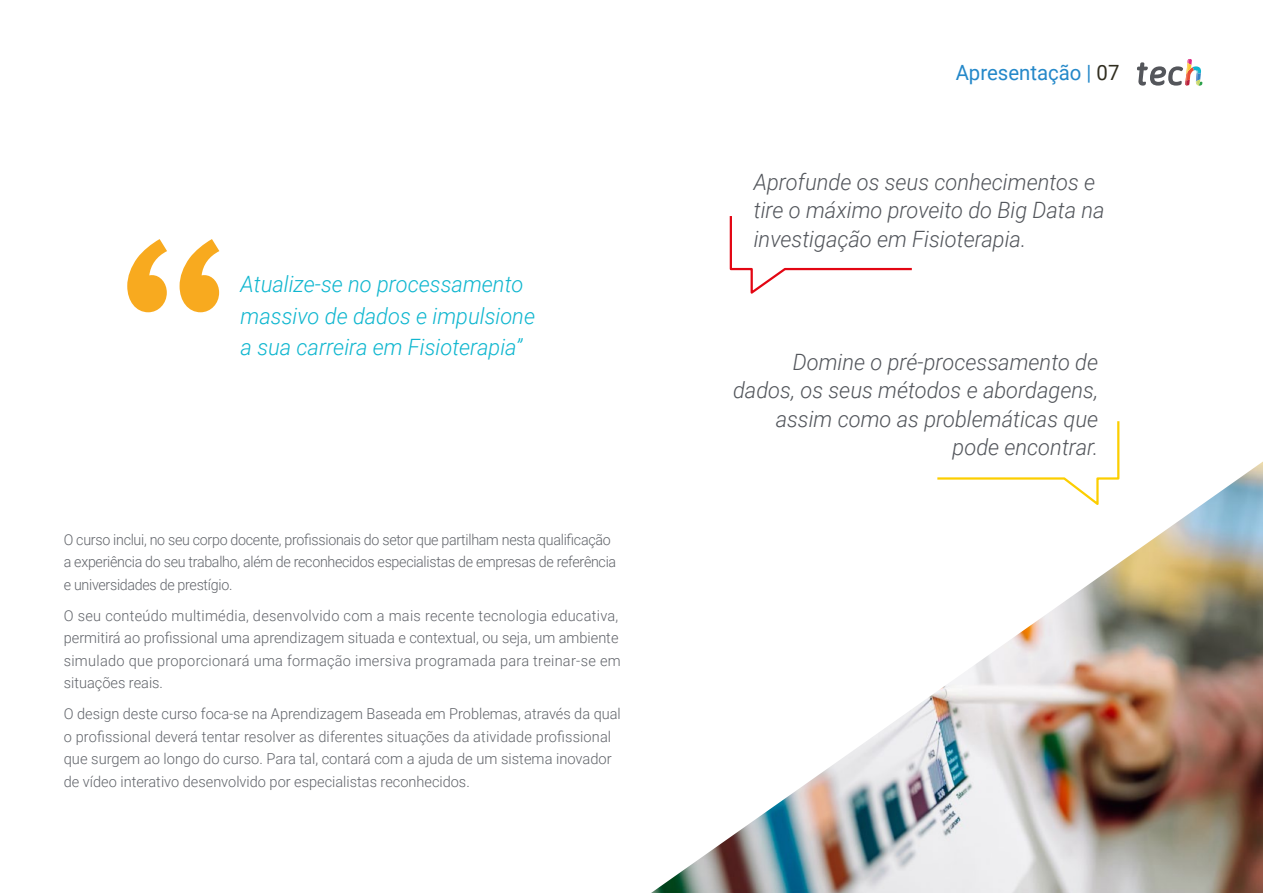
<style>
.page{position:relative;width:1263px;height:893px;background:#fff}
.page>*{position:absolute;margin:0;border:0;box-sizing:border-box;transform-origin:0 0}
.t1{font:italic 300 22.5px/28.5px "Roboto";color:#52555b;text-align:right}
.t2{font:italic 300 22.5px/31.5px "Roboto";color:#0fb6cf}
.t3{font:21px "Roboto";color:#2488c9}
.t4{font:300 15px/22.5px "Roboto";color:#61646a}
.t5{font:300 15px/22.5px "Roboto";letter-spacing:.02em;color:#61646a}
.t6{font:300 15px/22.5px "Roboto";letter-spacing:-.02em;color:#61646a;scale:.95 1}
.s1{color:#312e20}
</style>
<div class="page">
<svg style="left:127px;top:239px;width:92px;height:73px"></svg>
<svg style="left:1117px;top:421px;width:3px;height:40px"></svg>
<svg style="left:729px;top:216px;width:183px;height:78px"></svg>
<svg style="left:1137px;top:59px;width:65px;height:27px"></svg>
<img style="left:651px;top:461px;width:612px;height:432px">
<h1 class="t2" style="left:241px;top:267px;width:296px">Atualize-se no processamento massivo de dados e impulsione a sua carreira em Fisioterapia”</h1>
<p class="t6" style="left:64px;top:527px;width:583px">O curso inclui, no seu corpo docente, profissionais do setor que partilham nesta qualificação a experiência do seu trabalho, além de reconhecidos especialistas de empresas de referência e universidades de prestígio.</p>
<p class="t5" style="left:64px;top:603px;width:558px">O seu conteúdo multimédia, desenvolvido com a mais recente tecnologia educativa, permitirá ao profissional uma aprendizagem situada e contextual, ou seja, um ambiente simulado que proporcionará uma formação imersiva programada para treinar-se em situações reais.</p>
<p class="t4" style="left:64px;top:702px;width:558px">O design deste curso foca-se na Aprendizagem Baseada em Problemas, através da qual o profissional deverá tentar resolver as diferentes situações da atividade profissional que surgem ao longo do curso. Para tal, contará com a ajuda de um sistema inovador de vídeo interativo desenvolvido por especialistas reconhecidos.</p>
<h2 class="t3" style="left:956px;top:57px;width:165px">Apresentação | <span class="s1">07</span></h2>
<h1 class="t1" style="left:754px;top:167px;width:352px;text-align:left">Aprofunde os seus conhecimentos e tire o máximo proveito do Big Data na investigação em Fisioterapia.</h1>
<h1 class="t1" style="left:733px;top:347px;width:367px">Domine o pré-processamento de dados, os seus métodos e abordagens, assim como as problemáticas que pode encontrar.</h1>
</div>
